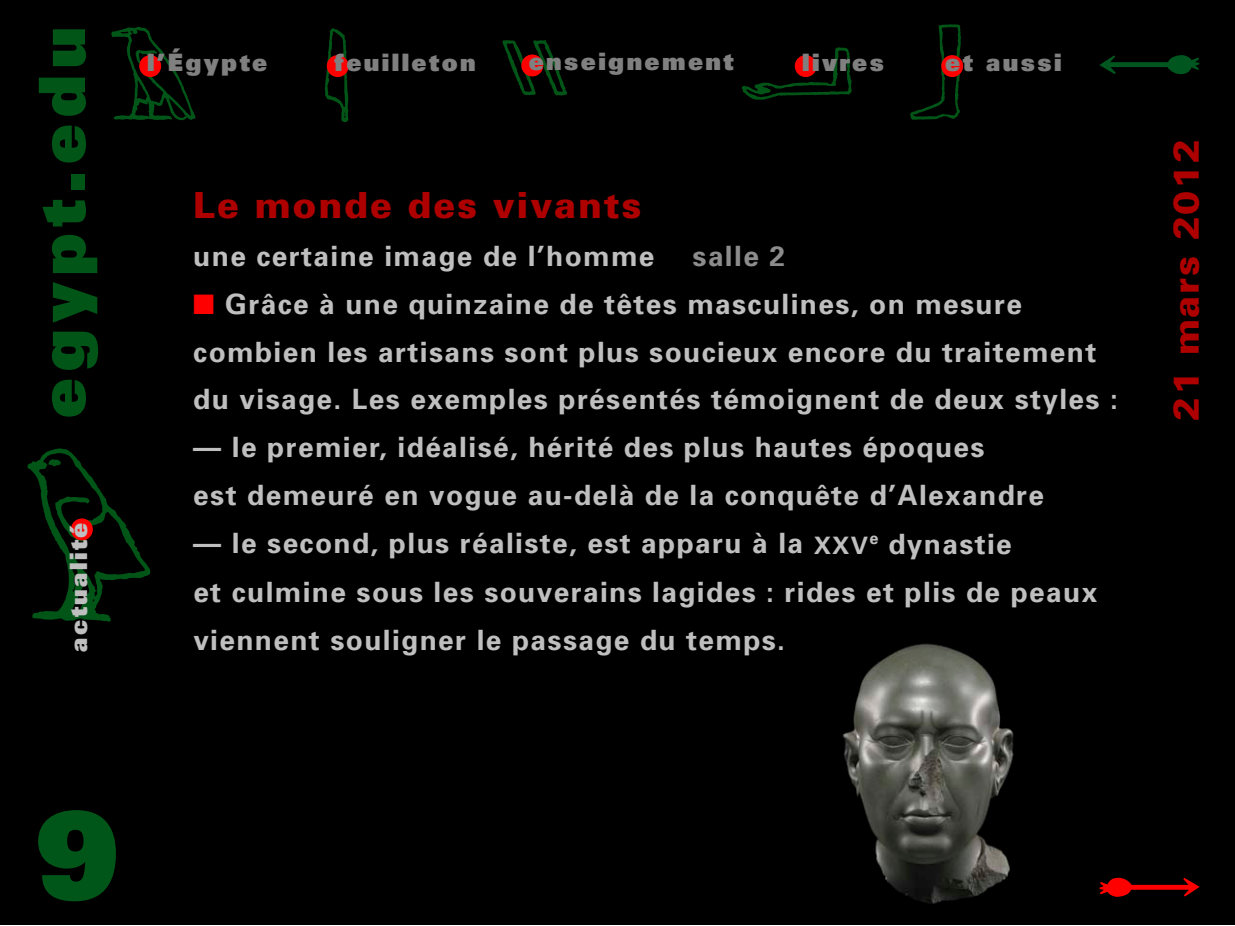
<style>
.page{position:relative;width:1235px;height:926px;background:#fff}
.page>*{position:absolute;margin:0;border:0;box-sizing:border-box;transform-origin:0 0}
.t1{font:900 120px "Univers";color:#005618}
.t2{font:900 64px "Univers";letter-spacing:.1em;color:#005517}
.t3{font:900 36px "Univers";letter-spacing:.05em;color:#af0000}
.t4{font:700 28px/48px "Univers";letter-spacing:.05em;color:#bfbfbf}
.t5{font:700 28px "Univers";letter-spacing:.05em;color:#8c8c8c}
.t6{font:900 24px "Univers";letter-spacing:.1em;color:#808080}
.t7{font:900 24px "Univers";letter-spacing:.1em;color:#bfbfbf}
.s1{color:#f00}
.s2{font-size:24px}
</style>
<div class="page">
<div style="left:1px;top:0;width:1234px;height:925px;background:#000"></div>
<svg style="left:111px;top:26px;width:84px;height:94px"></svg>
<svg style="left:324px;top:28px;width:24px;height:94px"></svg>
<div style="left:139px;top:55px;width:22px;height:22px;background:#f00;border-radius:50%"></div>
<div style="left:327px;top:55px;width:22px;height:22px;background:#f00;border-radius:50%"></div>
<svg style="left:742px;top:47px;width:110px;height:53px"></svg>
<div style="left:795px;top:55px;width:21px;height:22px;background:#f00;border-radius:50%"></div>
<svg style="left:910px;top:24px;width:51px;height:96px"></svg>
<div style="left:941px;top:55px;width:22px;height:22px;background:#f00;border-radius:50%"></div>
<svg style="left:502px;top:40px;width:65px;height:56px"></svg>
<div style="left:521px;top:55px;width:22px;height:21px;background:#f00;border-radius:50%"></div>
<svg style="left:28px;top:448px;width:123px;height:174px"></svg>
<div style="left:71px;top:518px;width:22px;height:22px;background:#f00;border-radius:50%"></div>
<svg style="left:1099px;top:55px;width:100px;height:19px"></svg>
<svg style="left:1099px;top:878px;width:100px;height:19px"></svg>
<img style="left:842px;top:643px;width:172px;height:261px">
<h2 class="t2" style="left:20px;top:418px;width:393px;rotate:-90deg">egypt.edu</h2>
<p class="t7" style="left:63px;top:652px;width:130px;rotate:-90deg">actualité</p>
<p class="t6" style="left:147px;top:47px;width:122px">l’Égypte</p>
<p class="t6" style="left:335px;top:47px;width:143px">feuilleton</p>
<p class="t6" style="left:529px;top:46px;width:207px">enseignement</p>
<p class="t6" style="left:802px;top:47px;width:83px">livres</p>
<p class="t6" style="left:945px;top:47px;width:118px">et aussi</p>
<p class="t3" style="left:193px;top:182px;width:450px">Le monde des vivants</p>
<p class="t4" style="left:193px;top:232px;width:462px">une certaine image de l’homme</p>
<p class="t5" style="left:692px;top:239px;width:94px">salle 2</p>
<p class="t4" style="left:193px;top:280px;width:926px"><span class="s1">■</span> Grâce à une quinzaine de têtes masculines, on mesure combien les artisans sont plus soucieux encore du traitement du visage. Les exemples présentés témoignent de deux styles :</p>
<p class="t4" style="left:193px;top:424px;width:852px">— le premier, idéalisé, hérité des plus hautes époques<br>est demeuré en vogue au-delà de la conquête d’Alexandre</p>
<p class="t4" style="left:193px;top:520px;width:905px">— le second, plus réaliste, est apparu à la <span class="s2">XXV</span><sup>e</sup> dynastie<br>et culmine sous les souverains lagides : rides et plis de peaux viennent souligner le passage du temps.</p>
<p class="t3" style="left:1163px;top:421px;width:283px;rotate:-90deg">21 mars 2012</p>
<h1 class="t1" style="left:35px;top:777px;width:86px">9</h1>
</div>
